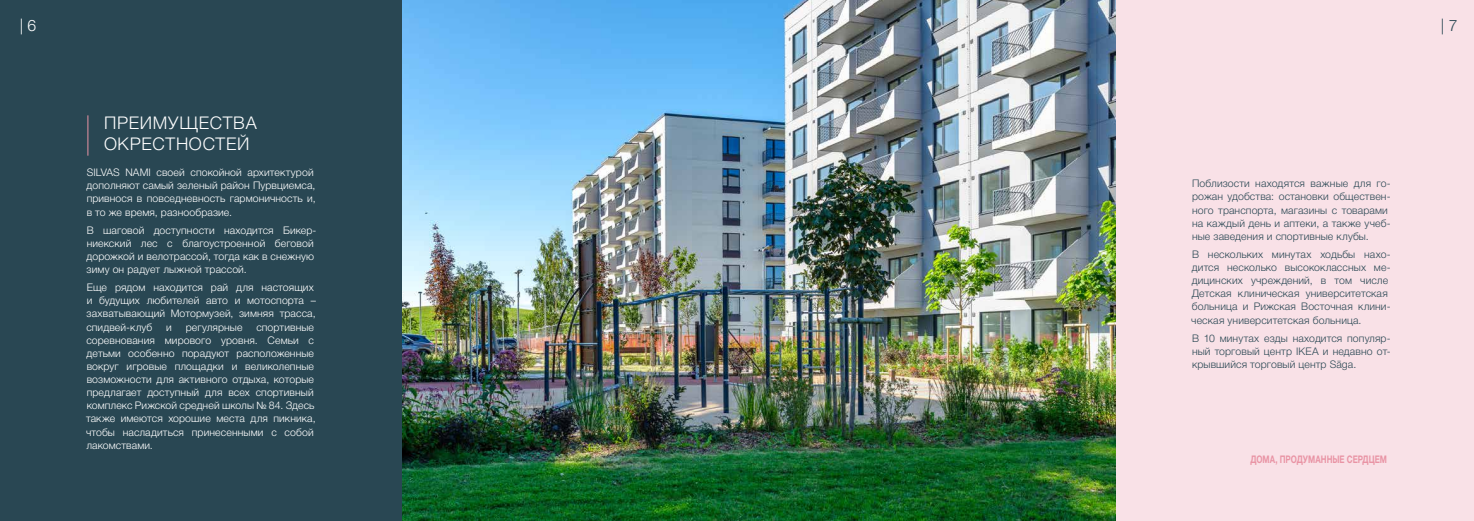
<style>
.page{position:relative;width:1474px;height:521px;background:#fff}
.page>*{position:absolute;margin:0;border:0;box-sizing:border-box;transform-origin:0 0}
.t1{font:300 17.5px/21px "Helvetica Neue Cyr";letter-spacing:.035em;color:#fff}
.t2{font:300 15.75px "Helvetica Neue Cyr";color:#fff}
.t3{font:300 15.75px "Helvetica Neue Cyr";color:#294753}
.t4{font:300 10.5px/13.1px "Helvetica Neue Cyr";letter-spacing:.01em;color:#fff}
.t5{font:300 10.5px/13.1px "Helvetica Neue Cyr";letter-spacing:.01em;color:#294753}
.t6{font:700 10.5px "Helvetica Neue Cyr";letter-spacing:-.005em;color:#e994a5;scale:.75 1}
.s1{font-family:"Helvetica Neue LT Pro"}
</style>
<div class="page">
<img style="left:402px;top:0;width:714px;height:521px">
<div style="left:0;top:0;width:402px;height:521px;background:#294753"></div>
<div style="left:1116px;top:0;width:357px;height:521px;background:#f9e1e7"></div>
<hr style="left:87px;top:115px;width:1px;height:41px;background:#e994a5">
<h2 class="t2" style="left:20px;top:17px;width:18px">| 6</h2>
<h1 class="t1" style="left:104px;top:113px;width:154px">ПРЕИМУЩЕСТВА<br>ОКРЕСТНОСТЕЙ</h1>
<p class="t4" style="left:87px;top:166px;width:230px">SILVAS NAMI своей спокойной архитектурой дополняют самый зеленый район Пурвциемса, привнося в повседневность гармоничность и, в то же время, разнообразие.</p>
<p class="t4" style="left:87px;top:223px;width:231px">В шаговой доступности находится Бикер&shy;ниекский лес с благоустроенной беговой дорожкой и велотрассой, тогда как в снежную зиму он радует лыжной трассой.</p>
<p class="t4" style="left:86px;top:281px;width:231px">Еще рядом находится рай для настоящих и будущих любителей авто и мотоспорта – захватывающий Мотормузей, зимняя трасса, спидвей-клуб</p>
<p class="t4" style="left:86px;top:320px;width:231px;text-indent:170px">спортивные соревнования мирового уровня. Семьи с детьми особенно порадуют расположенные вокруг игровые площадки и великолепные возможности для активного отдыха, которые предлагает доступный для всех спортивный комплекс Рижской средней школы № 84. Здесь также имеются хорошие места для пикника, чтобы насладиться принесенными с собой лакомствами.</p>
<p class="t4" style="left:166px;top:320px;width:7px">и</p>
<p class="t4" style="left:186px;top:320px;width:58px">регулярные</p>
<h2 class="t3" style="left:1440px;top:17px;width:18px">| 7</h2>
<p class="t5" style="left:1191px;top:177px;width:200px">Поблизости находятся важные для го&shy;рожан удобства: остановки обществен&shy;ного транспорта, магазины с товарами на каждый день и аптеки, а также учеб&shy;ные заведения и спортивные клубы.</p>
<p class="t5" style="left:1191px;top:248px;width:201px">В нескольких минутах ходьбы нахо&shy;дится несколько высококлассных ме&shy;дицинских учреждений, в том числе Детская клиническая университетская больница и Рижская Восточная клини&shy;ческая университетская больница.</p>
<p class="t5" style="left:1191px;top:331px;width:200px;text-align:justify">В 10 минутах езды находится популяр&shy;ный торговый центр IKEA и недавно от&shy;крывшийся торговый центр S<span class="s1">ā</span>ga.</p>
<p class="t6" style="left:1250px;top:454px;width:183px">ДОМА, ПРОДУМАННЫЕ СЕРДЦЕМ</p>
</div>
